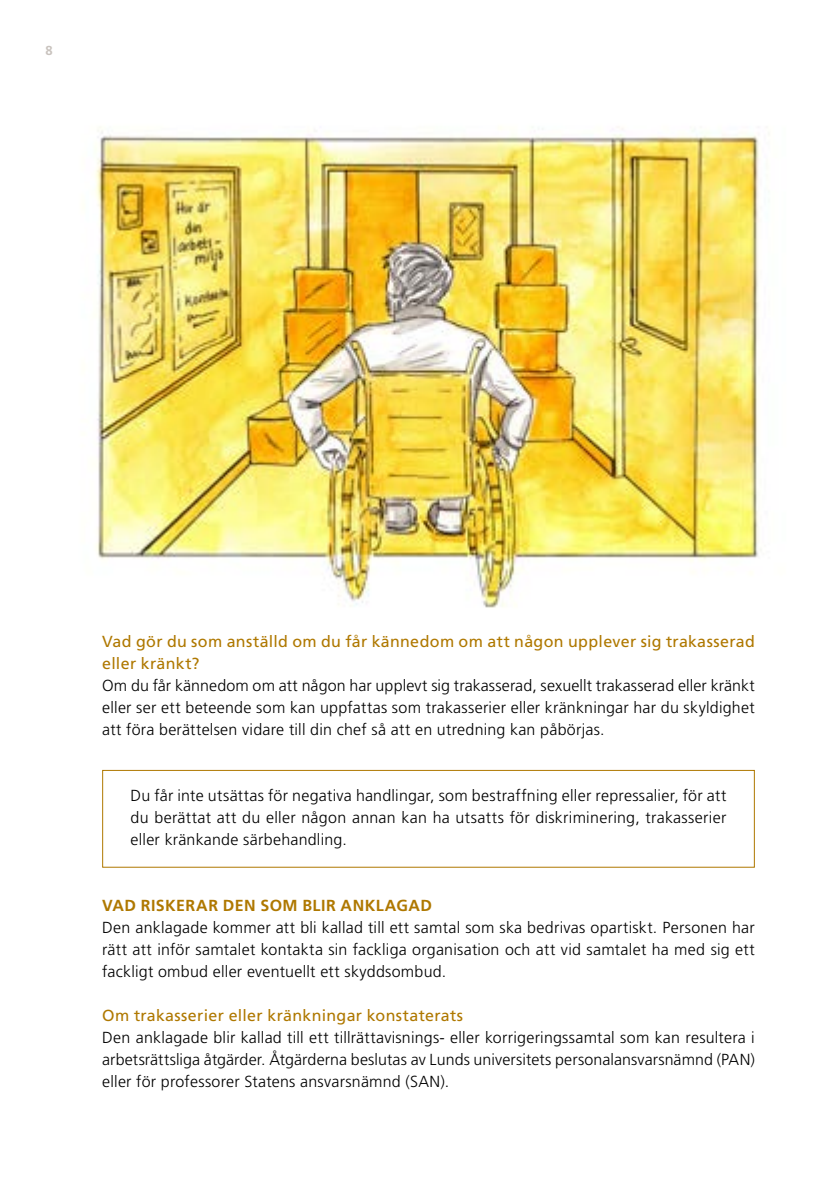
<style>
.page{position:relative;width:840px;height:1191px;background:#fff}
.page>*{position:absolute;margin:0;border:0;box-sizing:border-box;transform-origin:0 0}
.t1{font:300 16px/22px "Frutiger LT Std";letter-spacing:.015em;color:#000;text-align:justify}
.t2{font:16px/22px "Frutiger LT Std";letter-spacing:.02em;color:#af7800}
.t3{font:700 16px "Frutiger LT Std";letter-spacing:.03em;color:#af7800}
.t4{font:700 13px "Frutiger LT Std";color:#c9c3be}
</style>
<div class="page">
<img style="left:95px;top:127px;width:666px;height:481px">
<div style="left:102px;top:770px;width:652px;height:97px;border:1px solid #af7800"></div>
<p class="t4" style="left:45px;top:43px;width:9px">8</p>
<p class="t2" style="left:102px;top:630px;width:653px">Vad gör du som anställd om du får kännedom om att någon upplever sig trakasserad eller kränkt?</p>
<p class="t1" style="left:102px;top:675px;width:653px">Om du får kännedom om att någon har upplevt sig trakasserad, sexuellt trakasserad eller kränkt eller ser ett beteende som kan uppfattas som trakasserier eller kränkningar har du skyldighet att föra berättelsen vidare till din chef så att en utredning kan påbörjas.</p>
<p class="t1" style="left:130px;top:785px;width:597px">Du får inte utsättas för negativa handlingar, som bestraffning eller repressalier, för att du berättat att du eller någon annan kan ha utsatts för diskriminering, trakasserier eller kränkande särbehandling.</p>
<p class="t3" style="left:102px;top:896px;width:331px">VAD RISKERAR DEN SOM BLIR ANKLAGAD</p>
<p class="t1" style="left:102px;top:917px;width:653px">Den anklagade kommer att bli kallad till ett samtal som ska bedrivas opartiskt. Personen har rätt att inför samtalet kontakta sin fackliga organisation och att vid samtalet ha med sig ett fackligt ombud eller eventuellt ett skyddsombud.</p>
<p class="t2" style="left:102px;top:1004px;width:362px">Om trakasserier eller kränkningar konstaterats</p>
<p class="t1" style="left:102px;top:1027px;width:654px">Den anklagade blir kallad till ett tillrättavisnings- eller korrigeringssamtal som kan resultera i arbetsrättsliga åtgärder. Åtgärderna beslutas av Lunds universitets personalansvarsnämnd (PAN) eller för professorer Statens ansvarsnämnd (SAN).</p>
</div>
